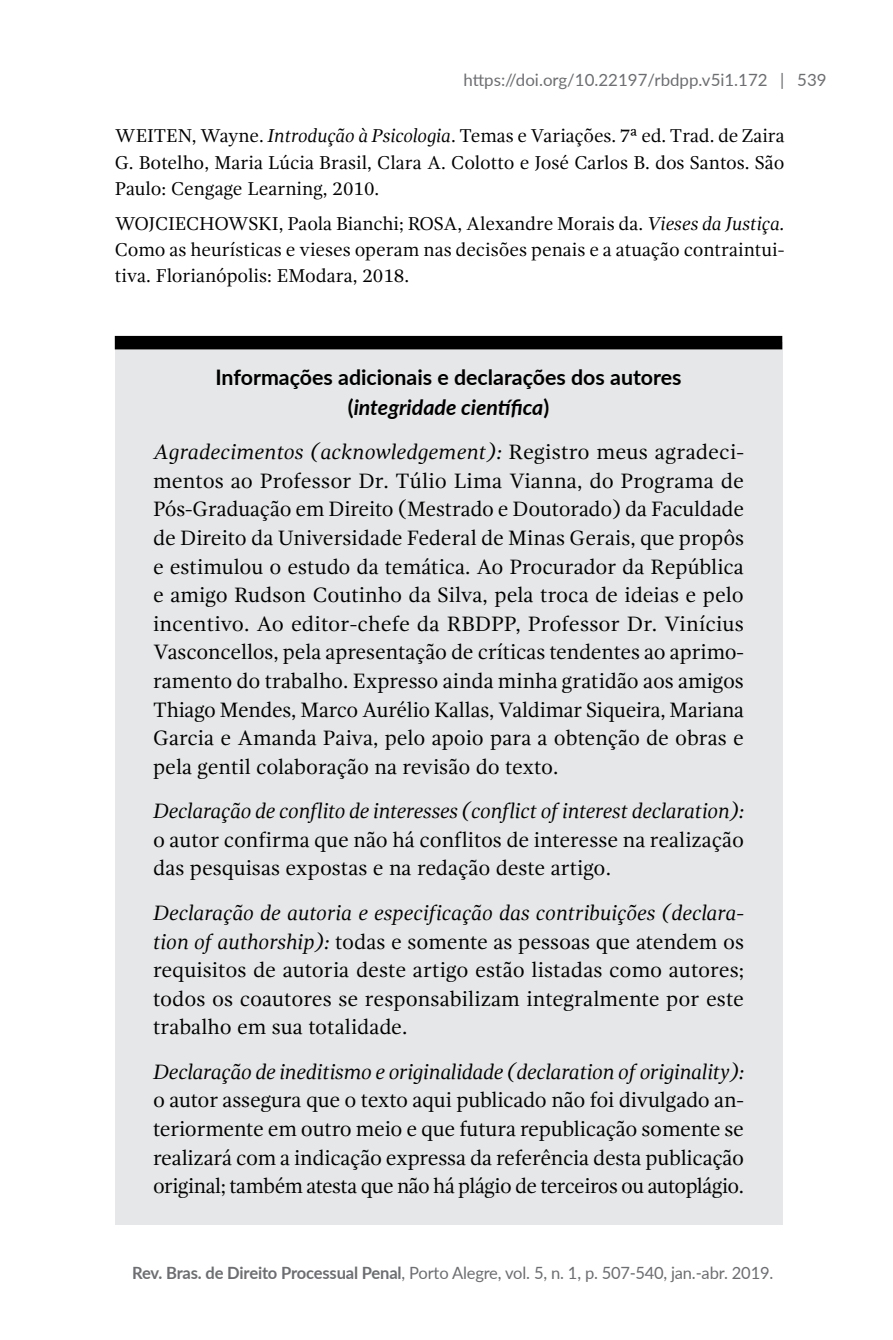
<style>
.page{position:relative;width:893px;height:1340px;background:#fff}
.page>*{position:absolute;margin:0;border:0;box-sizing:border-box;transform-origin:0 0}
.t1{font:21.38px/28.6px "Gandhi Serif";letter-spacing:-.01em;color:#000;text-align:justify}
.t2{font:italic 21.38px "Gandhi Serif";letter-spacing:-.01em;color:#000}
.t3{font:700 21.38px/29.2px "Lato";color:#000;text-align:center}
.t4{font:19.12px/26.3px "Gandhi Serif";color:#000;text-align:justify}
.t5{font:16.88px "Lato";letter-spacing:-.01em;color:#6d6e71}
.s1{font-style:italic}
.s2{font-weight:700}
</style>
<div class="page">
<div style="left:115px;top:343px;width:667px;height:882px;background:#e6e7e8"></div>
<div style="left:115px;top:336px;width:667px;height:13px;background:#000"></div>
<p class="t5" style="left:463px;top:67px;width:365px">https://doi.org/10.22197/rbdpp.v5i1.172 | 539</p>
<p class="t4" style="left:115px;top:123px;width:671px">WEITEN, Wayne. <span class="s1">Introdução à Psicologia</span>. Temas e Variações. 7ª ed. Trad. de Zaira G. Botelho, Maria Lúcia Brasil, Clara A. Colotto e José Carlos B. dos Santos. São Paulo: Cengage Learning, 2010.</p>
<p class="t4" style="left:115px;top:210px;width:671px">WOJCIECHOWSKI, Paola Bianchi; ROSA, Alexandre Morais da. <span class="s1">Vieses da Justiça.<br></span>Como as heurísticas e vieses operam nas decisões penais e a atuação contraintui&shy;tiva. Florianópolis: EModara, 2018.</p>
<p class="t3" style="left:215px;top:362px;width:468px">Informações adicionais e declarações dos autores (<span class="s1">integridade científica</span>)</p>
<p class="t1" style="left:153px;top:438px;width:593px"><span class="s1">Agradecimentos (acknowledgement):</span> Registro meus agradeci&shy;mentos ao Professor Dr. Túlio Lima Vianna, do Programa de Pós-Graduação em Direito (Mestrado e Doutorado) da Faculdade de Direito da Universidade Federal de Minas Gerais, que propôs e estimulou o estudo da temática. Ao Procurador da República e amigo Rudson Coutinho da Silva, pela troca de ideias e pelo incentivo. Ao editor-chefe da RBDPP, Professor Dr. Vinícius Vasconcellos, pela apresentação de críticas tendentes ao aprimo&shy;ramento do trabalho. Expresso ainda minha gratidão aos amigos Thiago Mendes, Marco Aurélio Kallas, Valdimar Siqueira, Mariana Garcia e Amanda Paiva, pelo apoio para a obtenção de obras e pela gentil colaboração na revisão do texto.</p>
<p class="t2" style="left:153px;top:799px;width:593px">Declaração de conflito de interesses (conflict of interest declaration):</p>
<p class="t1" style="left:153px;top:825px;width:592px">o autor confirma que não há conflitos de interesse na realização das pesquisas expostas e na redação deste artigo.</p>
<p class="t1" style="left:153px;top:898px;width:593px"><span class="s1">Declaração de autoria e especificação das contribuições (declara&shy;tion of authorship):</span> todas e somente as pessoas que atendem os requisitos de autoria deste artigo estão listadas como autores; todos os coautores se responsabilizam integralmente por este trabalho em sua totalidade.</p>
<p class="t2" style="left:153px;top:1059px;width:593px">Declaração de ineditismo e originalidade (declaration of originality):</p>
<p class="t1" style="left:153px;top:1086px;width:593px">o autor assegura que o texto aqui publicado não foi divulgado an&shy;teriormente em outro meio e que futura republicação somente se realizará com a indicação expressa da referência desta publicação original; também atesta que não há plágio de terceiros ou autoplágio.</p>
<p class="t5" style="left:132px;top:1260px;width:643px"><span class="s2">Rev. Bras. de Direito Processual Penal</span>, Porto Alegre, vol. 5, n. 1, p. 507-540, jan.-abr. 2019.</p>
</div>
